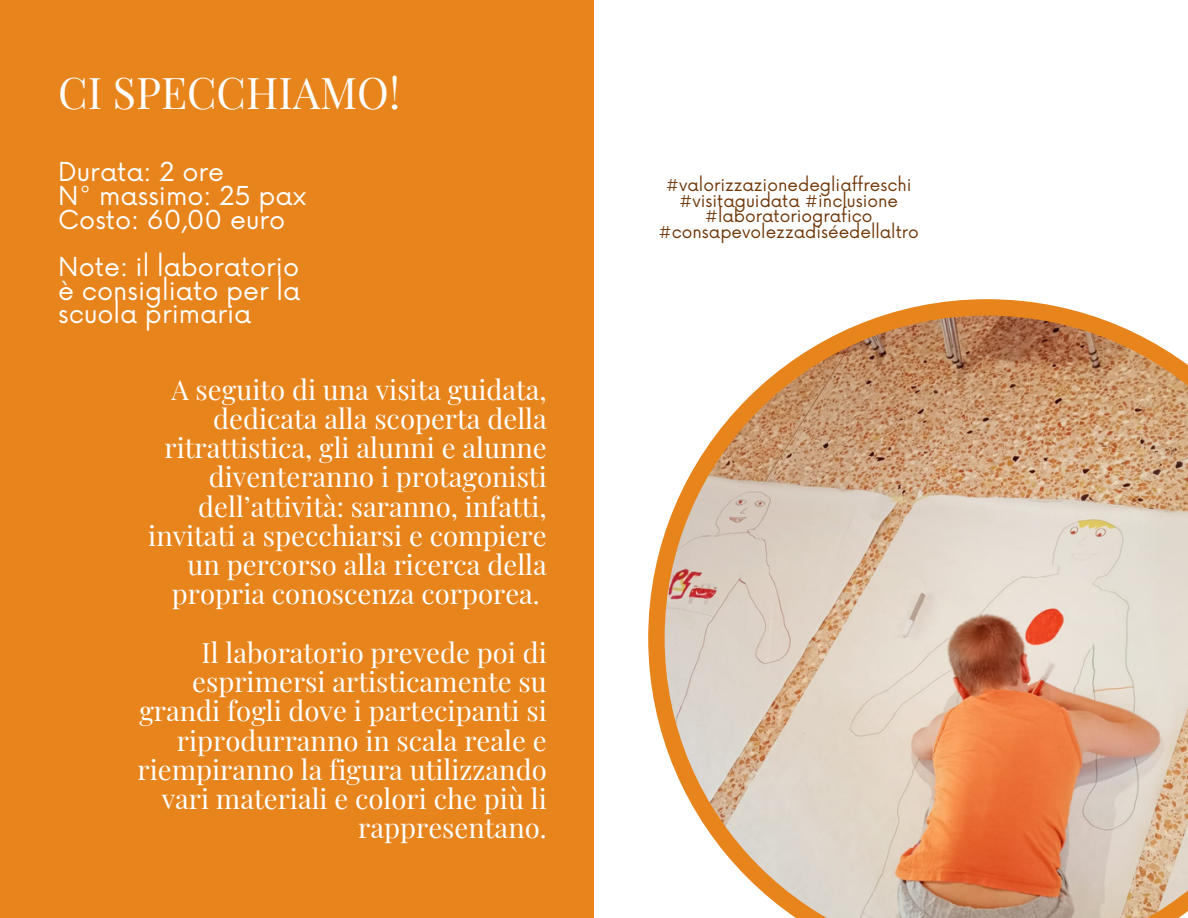
<style>
.page{position:relative;width:1188px;height:918px;background:#e8841c}
.page>*{position:absolute;margin:0;border:0;box-sizing:border-box;transform-origin:0 0}
.t1{font:42.9px "Playfair Display";color:#fff}
.t2{font:27.45px/29.2px "Playfair Display";color:#fff;text-align:right}
.t3{font:25.5px/23.7px "Now";color:#fff;text-align:justify}
.t4{font:16.95px/15.8px "Now";color:#703707;text-align:center}
</style>
<div class="page">
<div style="left:594px;top:0;width:594px;height:918px;background:#fff"></div>
<svg style="left:648px;top:299px;width:445px;height:445px"></svg>
<img style="left:665px;top:316px;width:523px;height:602px">
<p class="t1" style="left:58px;top:62px;width:343px">CI SPECCHIAMO!</p>
<p class="t3" style="left:58px;top:162px;width:168px">Durata: 2 ore</p>
<p class="t3" style="left:58px;top:185px;width:249px">N° massimo: 25 pax</p>
<p class="t3" style="left:58px;top:209px;width:228px">Costo: 60,00 euro</p>
<p class="t3" style="left:58px;top:256px;width:244px">Note: il laboratorio è consigliato per la scuola primaria</p>
<p class="t2" style="left:148px;top:374px;width:400px">A seguito di una visita guidata, dedicata alla scoperta della ritrattistica, gli alunni e alunne diventeranno i protagonisti dell’attività: saranno, infatti, invitati a specchiarsi e compiere un percorso alla ricerca della propria conoscenza corporea.</p>
<p class="t2" style="left:138px;top:637px;width:411px">Il laboratorio prevede poi di esprimersi artisticamente su grandi fogli dove i partecipanti si riprodurranno in scala reale e riempiranno la figura utilizzando vari materiali e colori che più li rappresentano.</p>
<p class="t4" style="left:658px;top:178px;width:262px">#valorizzazionedegliaffreschi #visitaguidata #inclusione #laboratoriografico #consapevolezzadiséedellaltro</p>
</div>
